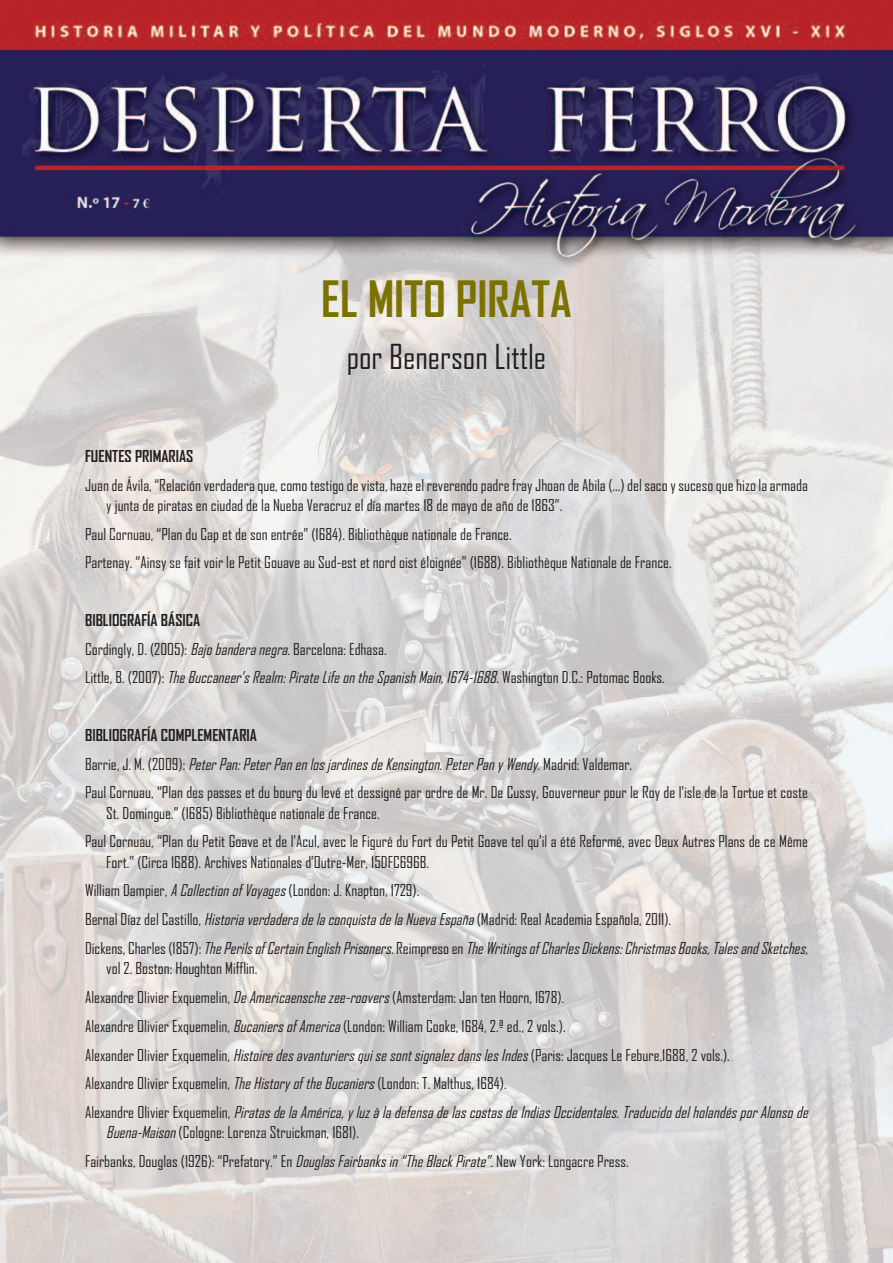
<style>
.page{position:relative;width:893px;height:1263px;background:#fff}
.page>*{position:absolute;margin:0;border:0;box-sizing:border-box;transform-origin:0 0}
.t1{font:700 48px "Agency FB";color:#7b7202}
.t2{font:33px "Agency FB";color:#231f20}
.t3{font:15.75px/28.8px "Agency FB";color:#231f20}
.t4{font:700 15.75px "Agency FB";color:#231f20}
.s1{font-weight:700}
.s2{font-style:italic}
</style>
<div class="page">
<img style="left:0;top:0;width:893px;height:1263px">
<h1 class="t1" style="left:321px;top:273px;width:252px">EL MITO PIRATA</h1>
<h2 class="t2" style="left:347px;top:339px;width:201px">por Benerson Little</h2>
<p class="t4" style="left:85px;top:447px;width:110px">FUENTES PRIMARIAS</p>
<p class="t3" style="left:106px;top:475px;width:703px;line-height:20.2px;text-indent:-21px">Juan de Ávila, “Relación verdadera que, como testigo de vista, haze el reverendo padre fray Jhoan de Abila (…) del saco y suceso que hizo la armada y junta de piratas en ciudad de la Nueba Veracruz el día martes 18 de mayo de año de 1863”.</p>
<p class="t3" style="left:85px;top:520px;width:588px">Paul Cornuau, “Plan du Cap et de son entrée” (1684). Bibliothèque nationale de France.<br>Partenay. “Ainsy se fait voir le Petit Gouave au Sud-est et nord oist éloignée” (1688). Bibliothèque Nationale de France.</p>
<p class="t3" style="left:85px;top:606px;width:581px"><span class="s1">BIBLIOGRAFÍA BÁSICA<br></span>Cordingly, D. (2005): <span class="s2">Bajobanderanegra.</span>Barcelona: Edhasa.<br>Little, B. (2007): <span class="s2">TheBuccaneer’sRealm:PirateLifeontheSpanishMain,1674-1688</span>. Washington D.C.: Potomac Books.</p>
<p class="t3" style="left:85px;top:721px;width:724px"><span class="s1">BIBLIOGRAFÍA COMPLEMENTARIA<br></span>Barrie, J. M. (2009): <span class="s2">PeterPan:PeterPanenlosjardinesdeKensington.PeterPanyWendy</span>. Madrid: Valdemar.<br>Paul Cornuau, “Plan des passes et du bourg du levé et dessigné par ordre de Mr. De Cussy, Gouverneur pour le Roy de l’isle de la Tortue et coste</p>
<p class="t3" style="left:85px;top:799px;width:724px;text-indent:21px">St. Domingue.” (1685) Bibliothèque nationale de France.<br>Paul Cornuau, “Plan du Petit Goave et de l’Acul, avec le Figuré du Fort du Petit Goave tel qu’il a été Reformé, avec Deux Autres Plans de ce Même</p>
<p class="t3" style="left:85px;top:848px;width:726px;text-indent:21px">Fort.” (Circa 1688). Archives Nationales d’Outre-Mer, 15DFC696B.<br>William Dampier, <span class="s2">ACollectionofVoyages</span>(London: J. Knapton, 1729).<br>Bernal Díaz del Castillo, <span class="s2">HistoriaverdaderadelaconquistadelaNuevaEspaña</span>(Madrid: Real Academia Española, 2011).<br>D i c k e n s , C h a r l e s ( 1 8 5 7 ) : <span class="s2">The Perils of Certain English Prisoners.</span> R e i m p r e s o e n <span class="s2">The Writings of Charles Dickens: Christmas Books, Tales and Sketches</span>,</p>
<p class="t3" style="left:85px;top:954px;width:728px;text-indent:21px">vol 2. Boston: Houghton Mifflin.<br>Alexandre Olivier Exquemelin, <span class="s2">DeAmericaenschezee-roovers</span>(Amsterdam: Jan ten Hoorn, 1678).<br>Alexandre Olivier Exquemelin, <span class="s2">BucaniersofAmerica</span>(London: William Cooke, 1684, 2.ª ed., 2 vols.).<br>Alexander Olivier Exquemelin, <span class="s2">HistoiredesavanturiersquisesontsignalezdanslesIndes</span>(Paris: Jacques Le Febure,1688, 2 vols.).<br>Alexandre Olivier Exquemelin, <span class="s2">TheHistoryoftheBucaniers</span>(London: T. Malthus, 1684).<br>A l e x a n d r e O l i v i e r E x q u e m e l i n , <span class="s2">Piratas de la América, y luz à la defensa de las costas de Indias Occidentales</span>. <span class="s2">Traducido del holandés por Alonso de</span></p>
<p class="t3" style="left:85px;top:1118px;width:545px;text-indent:21px"><span class="s2">Buena-Maison</span>(Cologne: Lorenza Struickman, 1681).<br>Fairbanks, Douglas (1926): “Prefatory.” En <span class="s2">DouglasFairbanksin“TheBlackPirate”.</span>New York: Longacre Press.</p>
</div>
